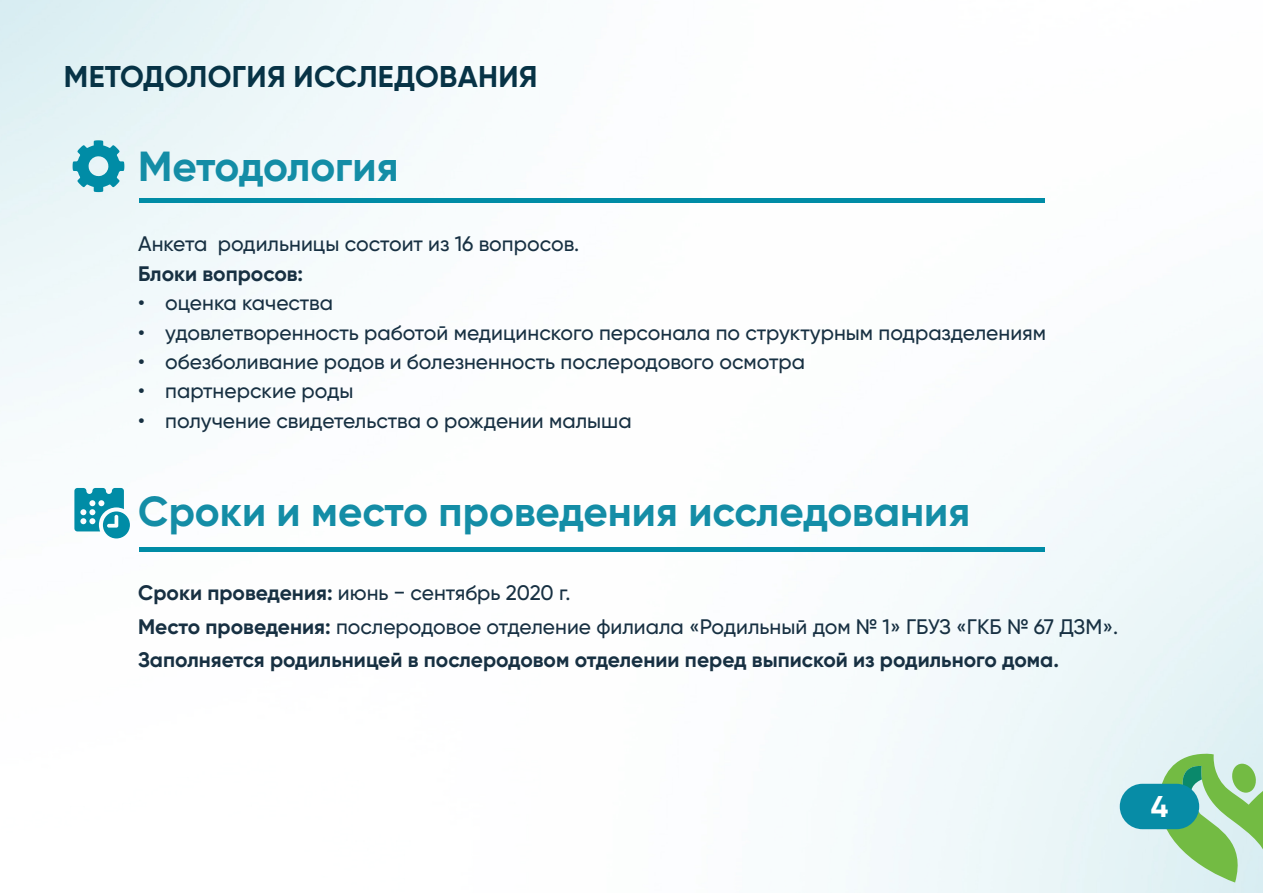
<style>
.page{position:relative;width:1263px;height:893px;background:#fff}
.page>*{position:absolute;margin:0;border:0;box-sizing:border-box;transform-origin:0 0}
.t1{font:700 42px "Gilroy";color:#148da6}
.t2{font:700 30px "Gilroy";letter-spacing:.01em;color:#073346}
.t3{font:700 30px "Gilroy";color:#fff}
.t4{font:500 21px "Gilroy";color:#173042}
.t5{font:700 21px "Gilroy";color:#173042}
.s1{font-weight:700}
</style>
<div class="page">
<img style="left:0;top:0;width:1263px;height:893px">
<svg style="left:1159px;top:754px;width:104px;height:128px"></svg>
<div style="left:1120px;top:784px;width:79px;height:45px;background:#078ca6;border-radius:23px"></div>
<svg style="left:74px;top:488px;width:56px;height:50px"></svg>
<svg style="left:73px;top:140px;width:51px;height:52px"></svg>
<div style="left:139px;top:198px;width:905px;height:5px;background:#008ca6"></div>
<div style="left:139px;top:547px;width:905px;height:5px;background:#008ca6"></div>
<p class="t2" style="left:64px;top:58px;width:475px">МЕТОДОЛОГИЯ ИССЛЕДОВАНИЯ</p>
<p class="t1" style="left:138px;top:140px;width:262px">Методология</p>
<p class="t4" style="left:138px;top:231px;width:442px">Анкета родильницы состоит из 16 вопросов.</p>
<p class="t5" style="left:138px;top:260px;width:167px">Блоки вопросов:</p>
<p class="t4" style="left:138px;top:290px;width:196px">• оценка качества</p>
<p class="t4" style="left:138px;top:319px;width:909px">• удовлетворенность работой медицинского персонала по структурным подразделениям</p>
<p class="t4" style="left:138px;top:349px;width:668px">• обезболивание родов и болезненность послеродового осмотра</p>
<p class="t4" style="left:138px;top:378px;width:217px">• партнерские роды</p>
<p class="t4" style="left:138px;top:408px;width:495px">• получение свидетельства о рождении малыша</p>
<p class="t1" style="left:138px;top:485px;width:833px">Сроки и место проведения исследования</p>
<p class="t4" style="left:138px;top:580px;width:434px"><span class="s1">Сроки проведения:</span> июнь − сентябрь 2020 г.</p>
<p class="t4" style="left:138px;top:613px;width:981px"><span class="s1">Место проведения:</span> послеродовое отделение филиала «Родильный дом № 1» ГБУЗ «ГКБ № 67 ДЗМ».</p>
<p class="t5" style="left:138px;top:647px;width:922px">Заполняется родильницей в послеродовом отделении перед выпиской из родильного дома.</p>
<h2 class="t3" style="left:1151px;top:788px;width:19px">4</h2>
</div>
